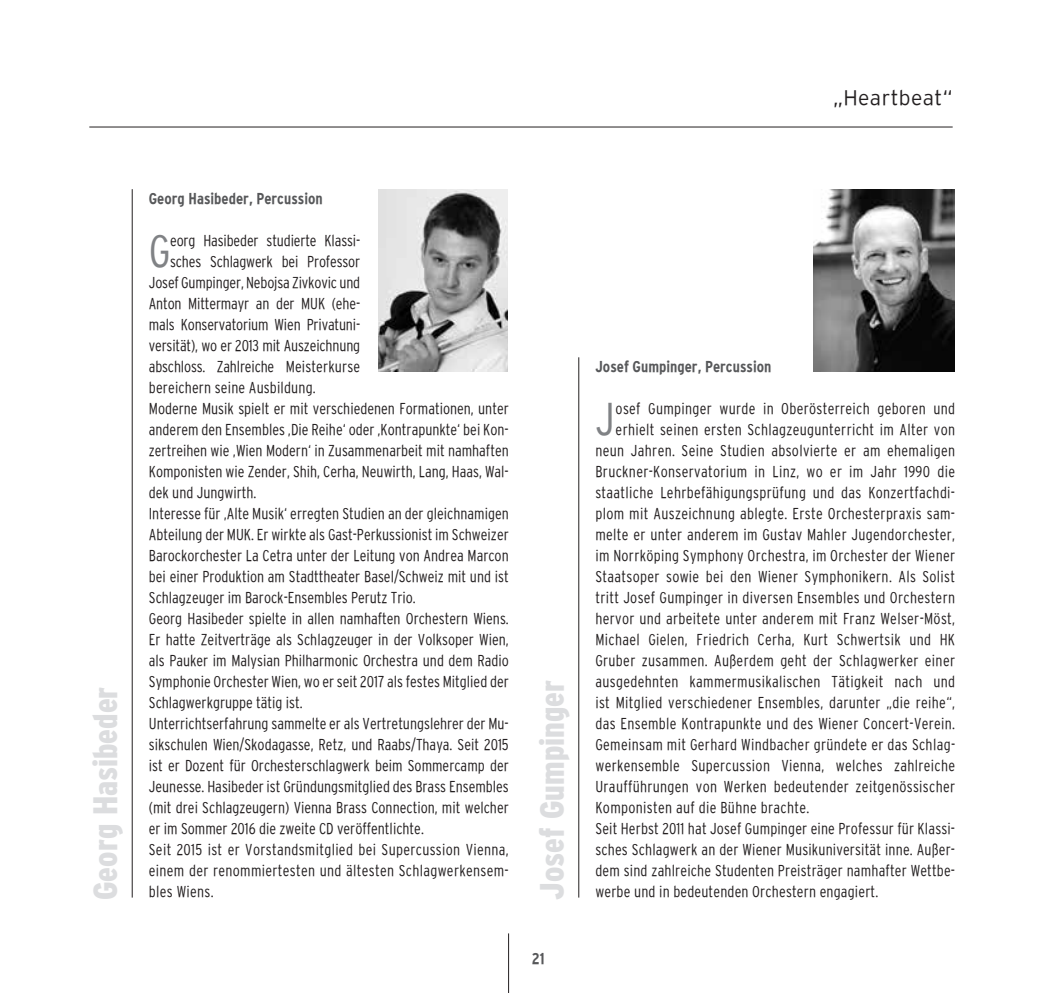
<style>
.page{position:relative;width:1042px;height:993px;background:#fff}
.page>*{position:absolute;margin:0;border:0;box-sizing:border-box;transform-origin:0 0}
.t1{font:45.68px "Interstate Light Cond";color:#808285}
.t2{font:33.25px "Interstate Black Cond";color:#dcdddf}
.t3{font:300 21px "Interstate";letter-spacing:.02em;color:#231f20}
.t4{font:15.75px/21px "Interstate Light Cond";letter-spacing:.01em;color:#231f20}
.t5{font:15.75px "Interstate Light Cond";letter-spacing:-.01em;color:#231f20}
.t6{font:15.75px "Interstate Bold Cond";color:#57585a}
</style>
<div class="page">
<hr style="left:508px;top:933px;width:1px;height:59px;background:#231f20">
<hr style="left:89px;top:127px;width:863px;height:1px;background:#231f20">
<hr style="left:132px;top:189px;width:1px;height:708px;background:#231f20">
<img style="left:379px;top:189px;width:129px;height:182px">
<hr style="left:578px;top:357px;width:1px;height:540px;background:#231f20">
<img style="left:813px;top:189px;width:141px;height:182px">
<h3 class="t3" style="left:833px;top:86px;width:121px">„Heartbeat“</h3>
<h2 class="t2" style="left:87px;top:899px;width:215px;rotate:-90deg">Georg Hasibeder</h2>
<p class="t6" style="left:149px;top:189px;width:175px">Georg Hasibeder, Percussion</p>
<h1 class="t1" style="left:149px;top:225px;width:23px">G</h1>
<p class="t5" style="left:170px;top:231px;width:192px">eorg Hasibeder studierte Klassi-</p>
<p class="t5" style="left:170px;top:252px;width:192px">sches Schlagwerk bei Professor</p>
<p class="t5" style="left:149px;top:273px;width:213px">Josef Gumpinger, Nebojsa Zivkovic und</p>
<p class="t5" style="left:149px;top:294px;width:213px">Anton Mittermayr an der MUK (ehe-</p>
<p class="t5" style="left:149px;top:315px;width:213px">mals Konservatorium Wien Privatuni-</p>
<p class="t5" style="left:149px;top:336px;width:213px">versität), wo er 2013 mit Auszeichnung</p>
<p class="t5" style="left:149px;top:357px;width:213px">abschloss. Zahlreiche Meisterkurse</p>
<p class="t4" style="left:149px;top:376px;width:168px">bereichern seine Ausbildung.</p>
<p class="t4" style="left:149px;top:397px;width:361px">Moderne Musik spielt er mit verschiedenen Formationen, unter anderem den Ensembles ‚Die Reihe‘ oder ‚Kontrapunkte‘ bei Kon&shy;zertreihen wie ‚Wien Modern‘ in Zusammenarbeit mit namhaften Komponisten wie Zender, Shih, Cerha, Neuwirth, Lang, Haas, Wal&shy;dek und Jungwirth.<br>Interesse für ‚Alte Musik‘ erregten Studien an der gleichnamigen Abteilung der MUK. Er wirkte als Gast-Perkussionist im Schweizer Barockorchester La Cetra unter der Leitung von Andrea Marcon bei einer Produktion am Stadttheater Basel/Schweiz mit und ist Schlagzeuger im Barock-Ensembles Perutz Trio.<br>Georg Hasibeder spielte in allen namhaften Orchestern Wiens.<br>Er hatte Zeitverträge als Schlagzeuger in der Volksoper Wien, als Pauker im Malysian Philharmonic Orchestra und dem Radio Symphonie Orchester Wien, wo er seit 2017 als festes Mitglied der Schlagwerkgruppe tätig ist.<br>Unterrichtserfahrung sammelte er als Vertretungslehrer der Mu&shy;sikschulen Wien/Skodagasse, Retz, und Raabs/Thaya. Seit 2015 ist er Dozent für Orchesterschlagwerk beim Sommercamp der Jeunesse. Hasibeder ist Gründungsmitglied des Brass Ensembles (mit drei Schlagzeugern) Vienna Brass Connection, mit welcher er im Sommer 2016 die zweite CD veröffentlichte.<br>Seit 2015 ist er Vorstandsmitglied bei Supercussion Vienna, einem der renommiertesten und ältesten Schlagwerkensem&shy;bles Wiens.</p>
<h2 class="t2" style="left:533px;top:899px;width:221px;rotate:-90deg">Josef Gumpinger</h2>
<p class="t6" style="left:532px;top:949px;width:15px">21</p>
<p class="t6" style="left:595px;top:357px;width:177px">Josef Gumpinger, Percussion</p>
<h1 class="t1" style="left:595px;top:393px;width:21px">J</h1>
<p class="t4" style="left:615px;top:397px;width:341px">osef Gumpinger wurde in Oberösterreich geboren und</p>
<p class="t4" style="left:615px;top:418px;width:341px">erhielt seinen ersten Schlagzeugunterricht im Alter von</p>
<p class="t4" style="left:595px;top:439px;width:361px">neun Jahren. Seine Studien absolvierte er am ehemaligen</p>
<p class="t4" style="left:595px;top:460px;width:361px">Bruckner-Konservatorium in Linz, wo er im Jahr 1990 die</p>
<p class="t4" style="left:595px;top:481px;width:361px">staatliche Lehrbefähigungsprüfung und das Konzertfachdi-</p>
<p class="t4" style="left:595px;top:502px;width:361px">plom mit Auszeichnung ablegte. Erste Orchesterpraxis sam-</p>
<p class="t4" style="left:595px;top:523px;width:361px">melte er unter anderem im Gustav Mahler Jugendorchester,</p>
<p class="t4" style="left:595px;top:544px;width:361px">im Norrköping Symphony Orchestra, im Orchester der Wiener</p>
<p class="t4" style="left:595px;top:565px;width:361px">Staatsoper sowie bei den Wiener Symphonikern. Als Solist</p>
<p class="t4" style="left:595px;top:586px;width:361px">tritt Josef Gumpinger in diversen Ensembles und Orchestern</p>
<p class="t4" style="left:595px;top:607px;width:361px">hervor und arbeitete unter anderem mit Franz Welser-Möst,</p>
<p class="t4" style="left:595px;top:628px;width:361px">Michael Gielen, Friedrich Cerha, Kurt Schwertsik und HK</p>
<p class="t4" style="left:595px;top:649px;width:361px">Gruber zusammen. Außerdem geht der Schlagwerker einer</p>
<p class="t4" style="left:595px;top:670px;width:361px">ausgedehnten kammermusikalischen Tätigkeit nach und</p>
<p class="t4" style="left:595px;top:691px;width:361px">ist Mitglied verschiedener Ensembles, darunter „die reihe“,</p>
<p class="t4" style="left:595px;top:712px;width:361px">das Ensemble Kontrapunkte und des Wiener Concert-Verein.</p>
<p class="t4" style="left:595px;top:733px;width:361px">Gemeinsam mit Gerhard Windbacher gründete er das Schlag-</p>
<p class="t4" style="left:595px;top:754px;width:361px">werkensemble Supercussion Vienna, welches zahlreiche</p>
<p class="t4" style="left:595px;top:775px;width:361px">Uraufführungen von Werken bedeutender zeitgenössischer</p>
<p class="t4" style="left:595px;top:796px;width:215px">Komponisten auf die Bühne brachte.</p>
<p class="t4" style="left:595px;top:817px;width:361px">Seit Herbst 2011 hat Josef Gumpinger eine Professur für Klassi-</p>
<p class="t4" style="left:595px;top:838px;width:361px">sches Schlagwerk an der Wiener Musikuniversität inne. Außer-</p>
<p class="t4" style="left:595px;top:859px;width:361px">dem sind zahlreiche Studenten Preisträger namhafter Wettbe-</p>
<p class="t4" style="left:595px;top:880px;width:284px">werbe und in bedeutenden Orchestern engagiert.</p>
</div>
